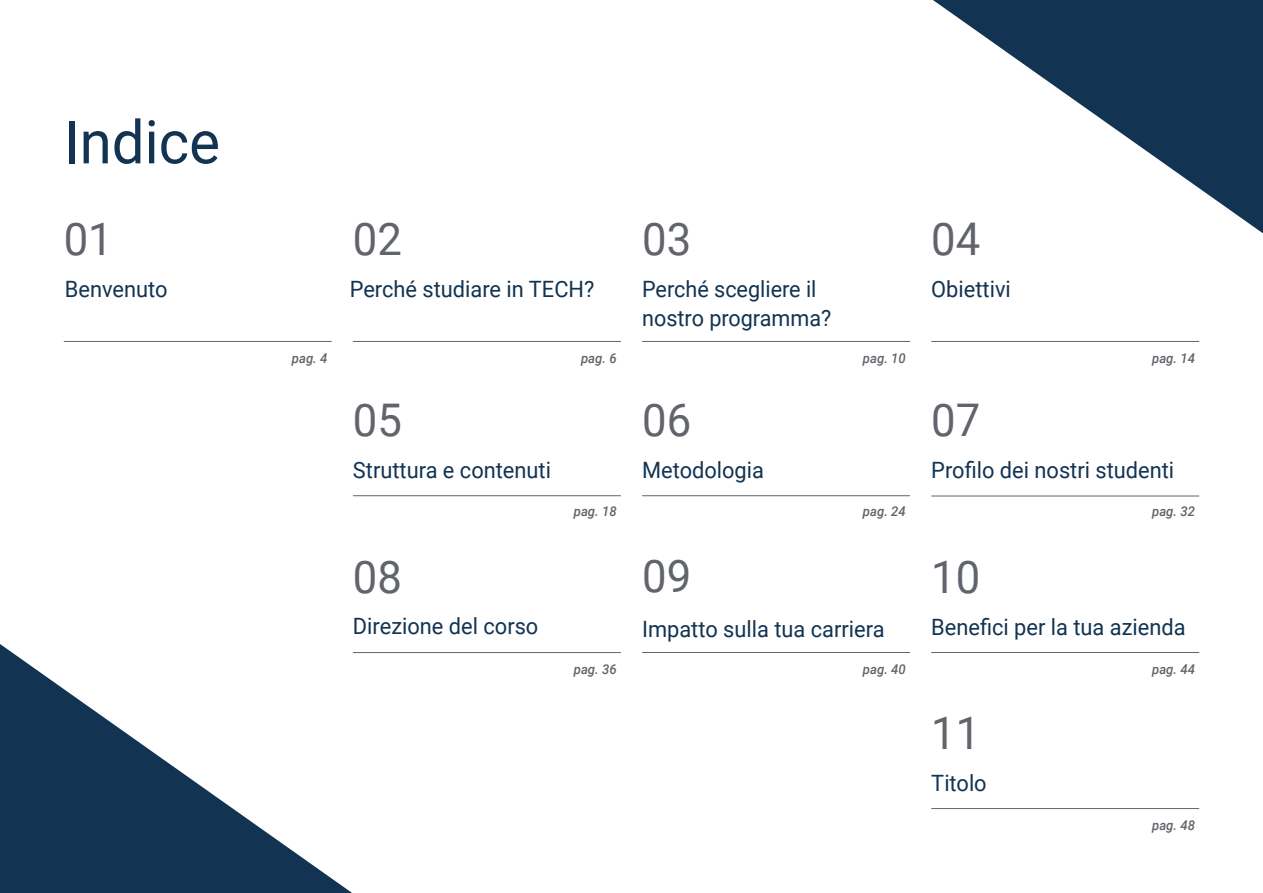
<style>
.page{position:relative;width:1263px;height:893px;background:#fff}
.page>*{position:absolute;margin:0;border:0;box-sizing:border-box;transform-origin:0 0}
.t1{font:60px "Roboto";color:#123352}
.t2{font:45px "Roboto";color:#61646a}
.t3{font:22.5px "Roboto";color:#123352}
.t4{font:22.5px "Roboto";color:#123352;scale:.96 1}
.t5{font:italic 500 13.5px "Roboto";color:#61646a}
</style>
<div class="page">
<svg style="left:933px;top:0;width:330px;height:233px"></svg>
<hr style="left:64px;top:341px;width:268px;height:1px;background:#61646a">
<hr style="left:353px;top:495px;width:268px;height:1px;background:#61646a">
<hr style="left:353px;top:652px;width:268px;height:1px;background:#61646a">
<hr style="left:353px;top:341px;width:268px;height:1px;background:#61646a">
<hr style="left:642px;top:495px;width:268px;height:1px;background:#61646a">
<hr style="left:642px;top:652px;width:268px;height:1px;background:#61646a">
<hr style="left:931px;top:652px;width:268px;height:1px;background:#61646a">
<hr style="left:931px;top:808px;width:268px;height:1px;background:#61646a">
<hr style="left:642px;top:341px;width:268px;height:1px;background:#61646a">
<hr style="left:931px;top:496px;width:268px;height:1px;background:#61646a">
<hr style="left:931px;top:341px;width:268px;height:1px;background:#61646a">
<svg style="left:0;top:644px;width:352px;height:249px"></svg>
<h1 class="t1" style="left:64px;top:100px;width:158px">Indice</h1>
<h2 class="t2" style="left:64px;top:207px;width:51px">01</h2>
<h2 class="t2" style="left:353px;top:207px;width:51px">02</h2>
<h2 class="t2" style="left:642px;top:207px;width:51px">03</h2>
<h2 class="t2" style="left:931px;top:207px;width:51px">04</h2>
<p class="t3" style="left:65px;top:273px;width:104px">Benvenuto</p>
<p class="t3" style="left:350px;top:273px;width:246px">Perché studiare in TECH?</p>
<p class="t4" style="left:642px;top:273px;width:183px">Perché scegliere il</p>
<p class="t3" style="left:931px;top:273px;width:81px">Obiettivi</p>
<p class="t4" style="left:642px;top:302px;width:199px">nostro programma?</p>
<p class="t5" style="left:292px;top:348px;width:37px">pag. 4</p>
<h2 class="t2" style="left:353px;top:388px;width:51px">05</h2>
<p class="t5" style="left:581px;top:348px;width:37px">pag. 6</p>
<h2 class="t2" style="left:642px;top:388px;width:51px">06</h2>
<p class="t5" style="left:863px;top:348px;width:44px">pag. 10</p>
<h2 class="t2" style="left:931px;top:388px;width:51px">07</h2>
<p class="t5" style="left:1152px;top:348px;width:44px">pag. 14</p>
<p class="t3" style="left:353px;top:454px;width:200px">Struttura e contenuti</p>
<h2 class="t2" style="left:353px;top:545px;width:51px">08</h2>
<p class="t5" style="left:574px;top:501px;width:44px">pag. 18</p>
<p class="t3" style="left:642px;top:454px;width:123px">Metodologia</p>
<p class="t3" style="left:931px;top:454px;width:244px">Profilo dei nostri studenti</p>
<p class="t5" style="left:863px;top:501px;width:44px">pag. 24</p>
<h2 class="t2" style="left:642px;top:545px;width:51px">09</h2>
<h2 class="t2" style="left:931px;top:545px;width:51px">10</h2>
<p class="t5" style="left:1152px;top:502px;width:44px">pag. 32</p>
<p class="t3" style="left:353px;top:610px;width:187px">Direzione del corso</p>
<p class="t3" style="left:931px;top:611px;width:256px">Benefici per la tua azienda</p>
<p class="t3" style="left:642px;top:613px;width:244px">Impatto sulla tua carriera</p>
<p class="t5" style="left:574px;top:659px;width:44px">pag. 36</p>
<p class="t5" style="left:863px;top:659px;width:44px">pag. 40</p>
<p class="t5" style="left:1152px;top:659px;width:44px">pag. 44</p>
<h2 class="t2" style="left:931px;top:701px;width:51px">11</h2>
<p class="t3" style="left:931px;top:767px;width:57px">Titolo</p>
<p class="t5" style="left:1152px;top:815px;width:44px">pag. 48</p>
</div>
